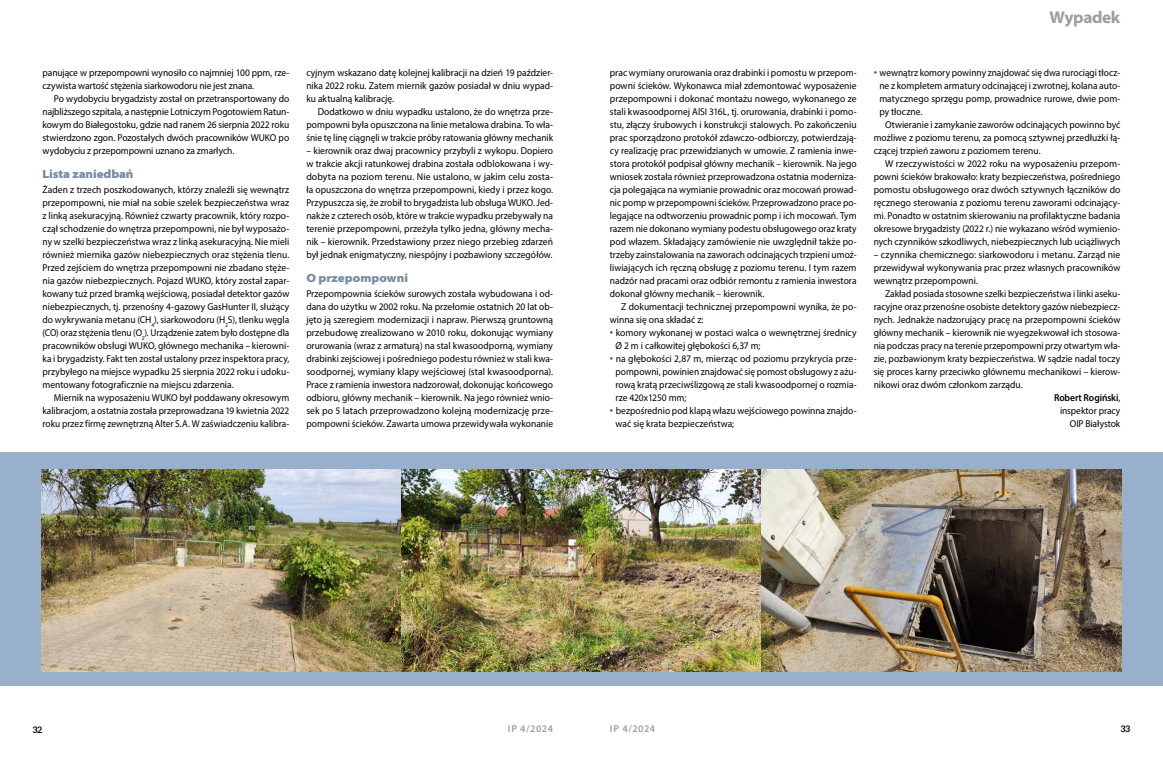
<style>
.page{position:relative;width:1163px;height:757px;background:#fff}
.page>*{position:absolute;margin:0;border:0;box-sizing:border-box;transform-origin:0 0}
.t1{font:700 semi-expanded 17px "Myriad Pro";letter-spacing:-.02em;color:#9d9d9c;scale:.95 1}
.t2{font:900 semi-expanded 12px "Myriad Pro";color:#768ba5}
.t3{font:10px/13px "Myriad Pro";color:#000;text-align:justify;scale:.95 1}
.t4{font:10px/13px "Myriad Pro";color:#000;text-align:justify;scale:.96 1}
.t5{font:10px/13px "Myriad Pro";color:#000;text-align:justify}
.t6{font:10px "Myriad Pro";color:#000;scale:.94 1}
.t7{font:10px "Myriad Pro";color:#000;scale:.93 1}
.t8{font:600 10px "Myriad Pro";letter-spacing:.05em;color:#9d9d9c}
.t9{font:600 10px "Myriad Pro";letter-spacing:-.01em;color:#000;scale:.95 1}
.t10{font:700 9px "Lato";color:#000}
.s1{font-family:"Arial";color:#0064a3}
.s2{font-weight:400}
</style>
<div class="page">
<div style="left:0;top:452px;width:1162px;height:233px;background:#98b0cc"></div>
<img style="left:42px;top:469px;width:1078px;height:202px">
<p class="t3" style="left:43px;top:66px;width:261px">panujące w przepompowni wynosiło co najmniej 100 ppm, rze&shy;czywista wartość stężenia siarkowodoru nie jest znana.</p>
<p class="t3" style="left:43px;top:92px;width:261px;text-indent:11px">Po wydobyciu brygadzisty został on przetransportowany do najbliższego szpitala, a następnie Lotniczym Pogotowiem Ratun&shy;kowym do Białegostoku, gdzie nad ranem 26 sierpnia 2022 roku stwierdzono zgon. Pozostałych dwóch pracowników WUKO po wydobyciu z przepompowni uznano za zmarłych.</p>
<p class="t2" style="left:43px;top:166px;width:93px">Lista zaniedbań</p>
<p class="t3" style="left:43px;top:183px;width:261px">Żaden z trzech poszkodowanych, którzy znaleźli się wewnątrz przepompowni, nie miał na sobie szelek bezpieczeństwa wraz z linką asekuracyjną. Również czwarty pracownik, który rozpo&shy;czął schodzenie do wnętrza przepompowni, nie był wyposażo&shy;ny w szelki bezpieczeństwa wraz z linką asekuracyjną. Nie mieli również miernika gazów niebezpiecznych oraz stężenia tlenu.<br>Przed zejściem do wnętrza przepompowni nie zbadano stęże&shy;nia gazów niebezpiecznych. Pojazd WUKO, który został zapar&shy;kowany tuż przed bramką wejściową, posiadał detektor gazów niebezpiecznych, tj. przenośny 4-gazowy GasHunter II, służący do wykrywania metanu (CH<sub>4</sub>), siarkowodoru (H<sub>2</sub>S), tlenku węgla (CO) oraz stężenia tlenu (O<sub>2</sub>). Urządzenie zatem było dostępne dla pracowników obsługi WUKO, głównego mechanika – kierowni&shy;ka i brygadzisty. Fakt ten został ustalony przez inspektora pracy, przybyłego na miejsce wypadku 25 sierpnia 2022 roku i udoku&shy;mentowany fotograficznie na miejscu zdarzenia.</p>
<p class="t3" style="left:43px;top:391px;width:261px;text-indent:11px">Miernik na wyposażeniu WUKO był poddawany okresowym kalibracjom, a ostatnia została przeprowadzana 19 kwietnia 2022 roku przez firmę zewnętrzną Alter S.A. W zaświadczeniu kalibra-</p>
<p class="t3" style="left:306px;top:66px;width:261px">cyjnym wskazano datę kolejnej kalibracji na dzień 19 paździer&shy;nika 2022 roku. Zatem miernik gazów posiadał w dniu wypad&shy;ku aktualną kalibrację.</p>
<p class="t3" style="left:306px;top:105px;width:261px;text-indent:11px">Dodatkowo w dniu wypadku ustalono, że do wnętrza prze&shy;pompowni była opuszczona na linie metalowa drabina. To wła&shy;śnie tę linę ciągnęli w trakcie próby ratowania główny mechanik</p>
<p class="t3" style="left:306px;top:144px;width:261px">– kierownik oraz dwaj pracownicy przybyli z wykopu. Dopiero w trakcie akcji ratunkowej drabina została odblokowana i wy&shy;dobyta na poziom terenu. Nie ustalono, w jakim celu zosta&shy;ła opuszczona do wnętrza przepompowni, kiedy i przez kogo.<br>Przypuszcza się, że zrobił to brygadzista lub obsługa WUKO. Jed&shy;nakże z czterech osób, które w trakcie wypadku przebywały na terenie przepompowni, przeżyła tylko jedna, główny mecha&shy;nik – kierownik. Przedstawiony przez niego przebieg zdarzeń był jednak enigmatyczny, niespójny i pozbawiony szczegółów.</p>
<p class="t2" style="left:306px;top:270px;width:103px">O przepompowni</p>
<p class="t3" style="left:306px;top:287px;width:261px">Przepompownia ścieków surowych została wybudowana i od&shy;dana do użytku w 2002 roku. Na przełomie ostatnich 20 lat ob&shy;jęto ją szeregiem modernizacji i napraw. Pierwszą gruntowną przebudowę zrealizowano w 2010 roku, dokonując wymiany orurowania (wraz z armaturą) na stal kwasoodporną, wymiany drabinki zejściowej i pośredniego podestu również w stali kwa&shy;soodpornej, wymiany klapy wejściowej (stal kwasoodporna).<br>Prace z ramienia inwestora nadzorował, dokonując końcowego odbioru, główny mechanik – kierownik. Na jego również wnio&shy;sek po 5 latach przeprowadzono kolejną modernizację prze&shy;pompowni ścieków. Zawarta umowa przewidywała wykonanie</p>
<p class="t3" style="left:609px;top:66px;width:261px">prac wymiany orurowania oraz drabinki i pomostu w przepom&shy;powni ścieków. Wykonawca miał zdemontować wyposażenie przepompowni i dokonać montażu nowego, wykonanego ze stali kwasoodpornej AISI 316L, tj. orurowania, drabinki i pomo&shy;stu, złączy śrubowych i konstrukcji stalowych. Po zakończeniu prac sporządzono protokół zdawczo-odbiorczy, potwierdzają&shy;cy realizację prac przewidzianych w umowie. Z ramienia inwe&shy;stora protokół podpisał główny mechanik – kierownik. Na jego wniosek została również przeprowadzona ostatnia moderniza&shy;cja polegająca na wymianie prowadnic oraz mocowań prowad&shy;nic pomp w przepompowni ścieków. Przeprowadzono prace po&shy;legające na odtworzeniu prowadnic pomp i ich mocowań. Tym razem nie dokonano wymiany podestu obsługowego oraz kraty pod włazem. Składający zamówienie nie uwzględnił także po&shy;trzeby zainstalowania na zaworach odcinających trzpieni umoż&shy;liwiających ich ręczną obsługę z poziomu terenu. I tym razem nadzór nad pracami oraz odbiór remontu z ramienia inwestora dokonał główny mechanik – kierownik.</p>
<p class="t3" style="left:609px;top:300px;width:261px;text-indent:11px">Z dokumentacji technicznej przepompowni wynika, że po&shy;winna się ona składać z:</p>
<p class="t3" style="left:615px;top:326px;width:255px;text-indent:-6px"><span class="s1">•</span> komory wykonanej w postaci walca o wewnętrznej średnicy<br>Ø 2 m i całkowitej głębokości 6,37 m;</p>
<p class="t4" style="left:615px;top:352px;width:252px;text-indent:-6px"><span class="s1">•</span> na głębokości 2,87 m, mierząc od poziomu przykrycia prze&shy;pompowni, powinien znajdować się pomost obsługowy z ażu&shy;rową kratą przeciwślizgową ze stali kwasoodpornej o rozmia&shy;rze 420x1250 mm;</p>
<p class="t3" style="left:615px;top:404px;width:255px;text-indent:-6px"><span class="s1">•</span> bezpośrednio pod klapą włazu wejściowego powinna znajdo&shy;wać się krata bezpieczeństwa;</p>
<h1 class="t1" style="left:1049px;top:6px;width:76px">Wypadek</h1>
<p class="t6" style="left:873px;top:67px;width:264px"><span class="s1">•</span> wewnątrz komory powinny znajdować się dwa rurociągi tłocz-</p>
<p class="t3" style="left:879px;top:79px;width:255px">ne z kompletem armatury odcinającej i zwrotnej, kolana auto-</p>
<p class="t3" style="left:879px;top:92px;width:255px">matycznego sprzęgu pomp, prowadnice rurowe, dwie pom-</p>
<p class="t3" style="left:879px;top:105px;width:47px">py tłoczne.</p>
<p class="t3" style="left:884px;top:118px;width:249px">Otwieranie i zamykanie zaworów odcinających powinno być</p>
<p class="t3" style="left:873px;top:131px;width:261px">możliwe z poziomu terenu, za pomocą sztywnej przedłużki łą-</p>
<p class="t3" style="left:873px;top:144px;width:177px">czącej trzpień zaworu z poziomem terenu.</p>
<p class="t5" style="left:884px;top:157px;width:237px">W rzeczywistości w 2022 roku na wyposażeniu przepom-</p>
<p class="t3" style="left:873px;top:170px;width:261px">powni ścieków brakowało: kraty bezpieczeństwa, pośredniego</p>
<p class="t4" style="left:873px;top:183px;width:258px">pomostu obsługowego oraz dwóch sztywnych łączników do</p>
<p class="t4" style="left:873px;top:196px;width:258px">ręcznego sterowania z poziomu terenu zaworami odcinający-</p>
<p class="t3" style="left:873px;top:209px;width:261px">mi. Ponadto w ostatnim skierowaniu na profilaktyczne badania</p>
<p class="t3" style="left:873px;top:222px;width:261px">okresowe brygadzisty (2022 r.) nie wykazano wśród wymienio-</p>
<p class="t3" style="left:873px;top:235px;width:261px">nych czynników szkodliwych, niebezpiecznych lub uciążliwych</p>
<p class="t5" style="left:873px;top:248px;width:248px">– czynnika chemicznego: siarkowodoru i metanu. Zarząd nie przewidywał wykonywania prac przez własnych pracowników wewnątrz przepompowni.</p>
<p class="t6" style="left:884px;top:288px;width:252px">Zakład posiada stosowne szelki bezpieczeństwa i linki aseku-</p>
<p class="t3" style="left:873px;top:300px;width:261px">racyjne oraz przenośne osobiste detektory gazów niebezpiecz-</p>
<p class="t3" style="left:873px;top:313px;width:261px">nych. Jednakże nadzorujący pracę na przepompowni ścieków</p>
<p class="t3" style="left:873px;top:326px;width:261px">główny mechanik – kierownik nie wyegzekwował ich stosowa-</p>
<p class="t7" style="left:873px;top:340px;width:267px">nia podczas pracy na terenie przepompowni przy otwartym wła-</p>
<p class="t3" style="left:873px;top:352px;width:261px">zie, pozbawionym kraty bezpieczeństwa. W sądzie nadal toczy</p>
<p class="t3" style="left:873px;top:365px;width:261px">się proces karny przeciwko głównemu mechanikowi – kierow-</p>
<p class="t3" style="left:873px;top:378px;width:158px">nikowi oraz dwóm członkom zarządu.</p>
<p class="t9" style="left:1053px;top:392px;width:71px">Robert Rogiński<span class="s2">,</span></p>
<p class="t3" style="left:1059px;top:404px;width:65px">inspektor pracy</p>
<p class="t3" style="left:1069px;top:417px;width:55px">OIP Białystok</p>
<p class="t10" style="left:33px;top:724px;width:11px">32</p>
<p class="t8" style="left:508px;top:723px;width:47px">IP 4/2024</p>
<p class="t8" style="left:610px;top:723px;width:47px">IP 4/2024</p>
<p class="t10" style="left:1120px;top:724px;width:12px">33</p>
</div>
